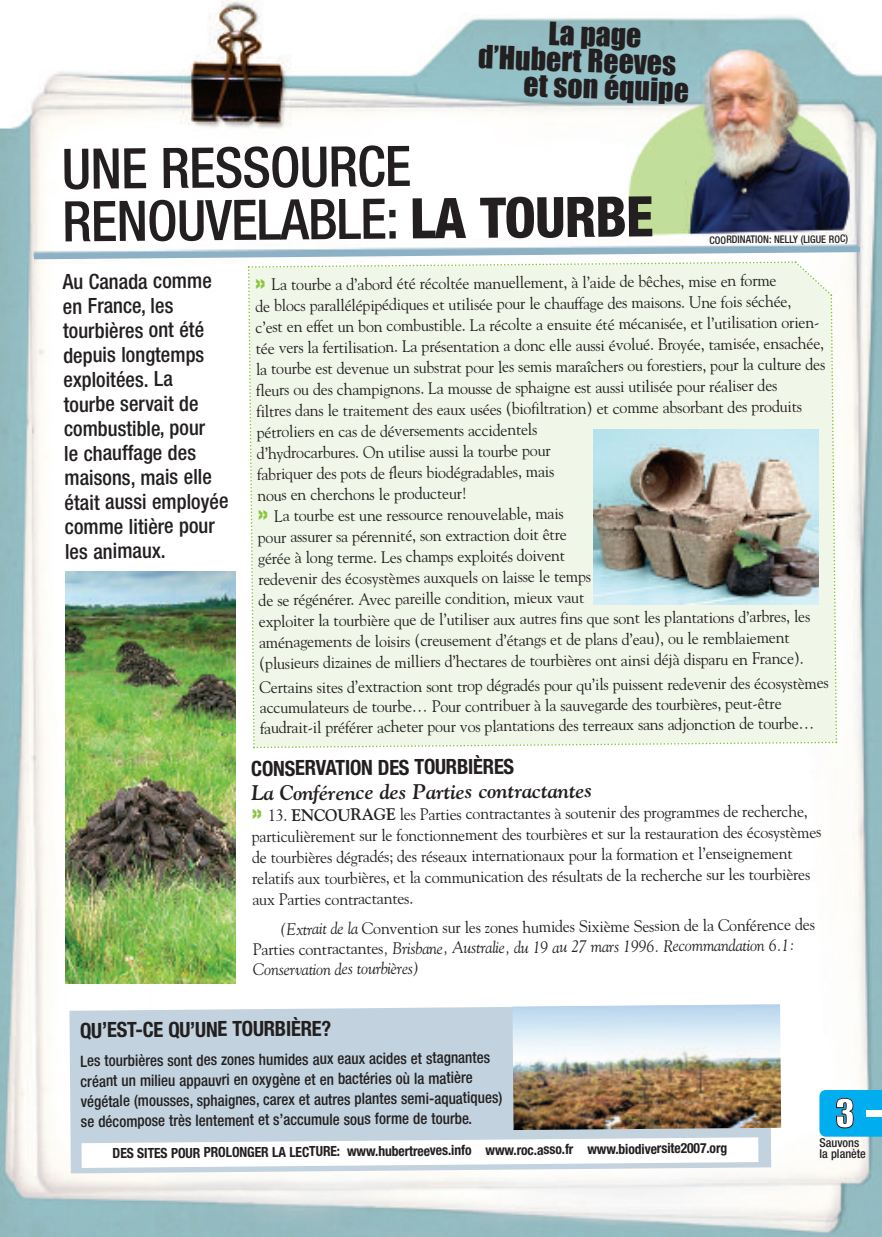
<style>
.page{position:relative;width:882px;height:1237px;background:#fff}
.page>*{position:absolute;margin:0;border:0;box-sizing:border-box;transform-origin:0 0}
.t1{font:500 condensed 56px/52.5px "Helvetica Neue";letter-spacing:-.02em;color:#231f20}
.t2{font:36.05px "Impact";color:#fff}
.t3{font:29.75px "Impact";color:#231f20}
.t4{font:500 condensed 21px/24.5px "Helvetica Neue";letter-spacing:-.01em;color:#231f20}
.t5{font:700 condensed 21px "Helvetica Neue";letter-spacing:-.02em;color:#231f20}
.t6{font:italic 700 21px "Goudy";letter-spacing:-.01em;color:#231f20}
.t7{font:16.62px/21px "Goudy";letter-spacing:-.02em;color:#231f20;scale:.96 1}
.t8{font:italic 16.62px/22.2px "Goudy";letter-spacing:-.02em;color:#231f20;scale:.96 1}
.t9{font:500 condensed 15.75px/20.1px "Helvetica Neue";letter-spacing:-.01em;color:#231f20;scale:.96 1}
.t10{font:700 condensed 14px "Helvetica Neue";letter-spacing:-.02em;color:#231f20}
.t11{font:500 condensed 12.25px/10.8px "Helvetica Neue";color:#231f20}
.t12{font:500 condensed 10.5px "Helvetica Neue";letter-spacing:-.01em;color:#231f20}
.s1{font-weight:800}
.s2{font-family:"Helvetica Neue";font-weight:800;font-stretch:condensed;font-size:24.5px;color:#8bc63e}
.s3{font-weight:700}
.s4{font-style:italic}
.s5{font-style:normal}
</style>
<div class="page">
<img style="left:0;top:0;width:882px;height:1236px">
<svg style="left:69px;top:1004px;width:702px;height:169px;background:#c5d4df"></svg>
<img style="left:512px;top:1004px;width:269px;height:125px">
<svg style="left:29px;top:244px;width:836px;height:505px"></svg>
<svg style="left:81px;top:1137px;width:677px;height:30px"></svg>
<div style="left:819px;top:1089px;width:63px;height:47px;background:#00aeef"></div>
<div style="left:867px;top:1110px;width:15px;height:6px;background:#fff"></div>
<img style="left:66px;top:571px;width:169px;height:411px">
<img style="left:593px;top:429px;width:226px;height:175px">
<h3 class="t3" style="left:549px;top:17px;width:95px;rotate:2deg">La page</h3>
<h3 class="t3" style="left:479px;top:41px;width:199px;rotate:2deg">d’Hubert Reeves</h3>
<h3 class="t3" style="left:524px;top:69px;width:167px;rotate:2deg">et son équipe</h3>
<h1 class="t1" style="left:62px;top:146px;width:594px">UNE RESSOURCE<br>RENOUVELABLE: <span class="s1">LA TOURBE</span></h1>
<p class="t4" style="left:63px;top:271px;width:167px">Au Canada comme en France, les tourbières ont été depuis longtemps exploitées. La<br>tourbe servait de combustible, pour<br>le chauffage des maisons, mais elle était aussi employée comme litière pour les animaux.</p>
<p class="t12" style="left:710px;top:235px;width:140px">COORDINATION: NELLY (LIGUE ROC)</p>
<p class="t7" style="left:255px;top:272px;width:596px"><span class="s2">»</span> La tourbe a d’abord été récoltée manuellement, à l’aide de bêches, mise en forme<br>de blocs parallélépipédiques et utilisée pour le chauffage des maisons. Une fois séchée,<br>c’est en effet un bon combustible. La récolte a ensuite été mécanisée, et l’utilisation orien&shy;tée vers la fertilisation. La présentation a donc elle aussi évolué. Broyée, tamisée, ensachée, la tourbe est devenue un substrat pour les semis maraîchers ou forestiers, pour la culture des fleurs ou des champignons. La mousse de sphaigne est aussi utilisée pour réaliser des<br>filtres dans le traitement des eaux usées (biofiltration) et comme absorbant des produits pétroliers en cas de déversements accidentels<br>d’hydrocarbures. On utilise aussi la tourbe pour<br>fabriquer des pots de fleurs biodégradables, mais<br>nous en cherchons le producteur!<br><span class="s2">»</span> La tourbe est une ressource renouvelable, mais<br>pour assurer sa pérennité, son extraction doit être<br>gérée à long terme. Les champs exploités doivent<br>redevenir des écosystèmes auxquels on laisse le temps<br>de se régénérer. Avec pareille condition, mieux vaut<br>exploiter la tourbière que de l’utiliser aux autres fins que sont les plantations d’arbres, les aménagements de loisirs (creusement d’étangs et de plans d’eau), ou le remblaiement (plusieurs dizaines de milliers d’hectares de tourbières ont ainsi déjà disparu en France).</p>
<p class="t7" style="left:260px;top:675px;width:595px;line-height:20.1px">Certains sites d’extraction sont trop dégradés pour qu’ils puissent redevenir des écosystèmes accumulateurs de tourbe… Pour contribuer à la sauvegarde des tourbières, peut-être faudrait-il préférer acheter pour vos plantations des terreaux sans adjonction de tourbe…</p>
<p class="t5" style="left:251px;top:759px;width:265px">CONSERVATION DES TOURBIÈRES</p>
<p class="t6" style="left:252px;top:779px;width:343px">La Conférence des Parties contractantes</p>
<p class="t7" style="left:252px;top:802px;width:595px"><span class="s2">»</span> 13. <span class="s3">ENCOURAGE</span> les Parties contractantes à soutenir des programmes de recherche, particulièrement sur le fonctionnement des tourbières et sur la restauration des écosystèmes de tourbières dégradés; des réseaux internationaux pour la formation et l’enseignement relatifs aux tourbières, et la communication des résultats de la recherche sur les tourbières</p>
<p class="t7" style="left:281px;top:885px;width:558px;line-height:27.3px;text-indent:-28px">aux Parties contractantes.<br><span class="s4">(Extrait de la</span> Convention sur les zones humides Sixième Session de la Conférence des</p>
<p class="t8" style="left:253px;top:935px;width:566px"><span class="s5">Parties contractantes</span>, Brisbane, Australie, du 19 au 27 mars 1996. Recommandation 6.1:<br>Conservation des tourbières)</p>
<p class="t5" style="left:80px;top:1021px;width:253px">QU’EST-CE QU’UNE TOURBIÈRE?</p>
<p class="t9" style="left:80px;top:1050px;width:441px">Les tourbières sont des zones humides aux eaux acides et stagnantes créant un milieu appauvri en oxygène et en bactéries où la matière végétale (mousses, sphaignes, carex et autres plantes semi-aquatiques) se décompose très lentement et s’accumule sous forme de tourbe.</p>
<h2 class="t2" style="left:836px;top:1093px;width:21px">3</h2>
<p class="t10" style="left:113px;top:1145px;width:616px">DES SITES POUR PROLONGER LA LECTURE: www.hubertreeves.info www.roc.asso.fr www.biodiversite2007.org</p>
<p class="t11" style="left:819px;top:1138px;width:48px">Sauvons la planète</p>
</div>
